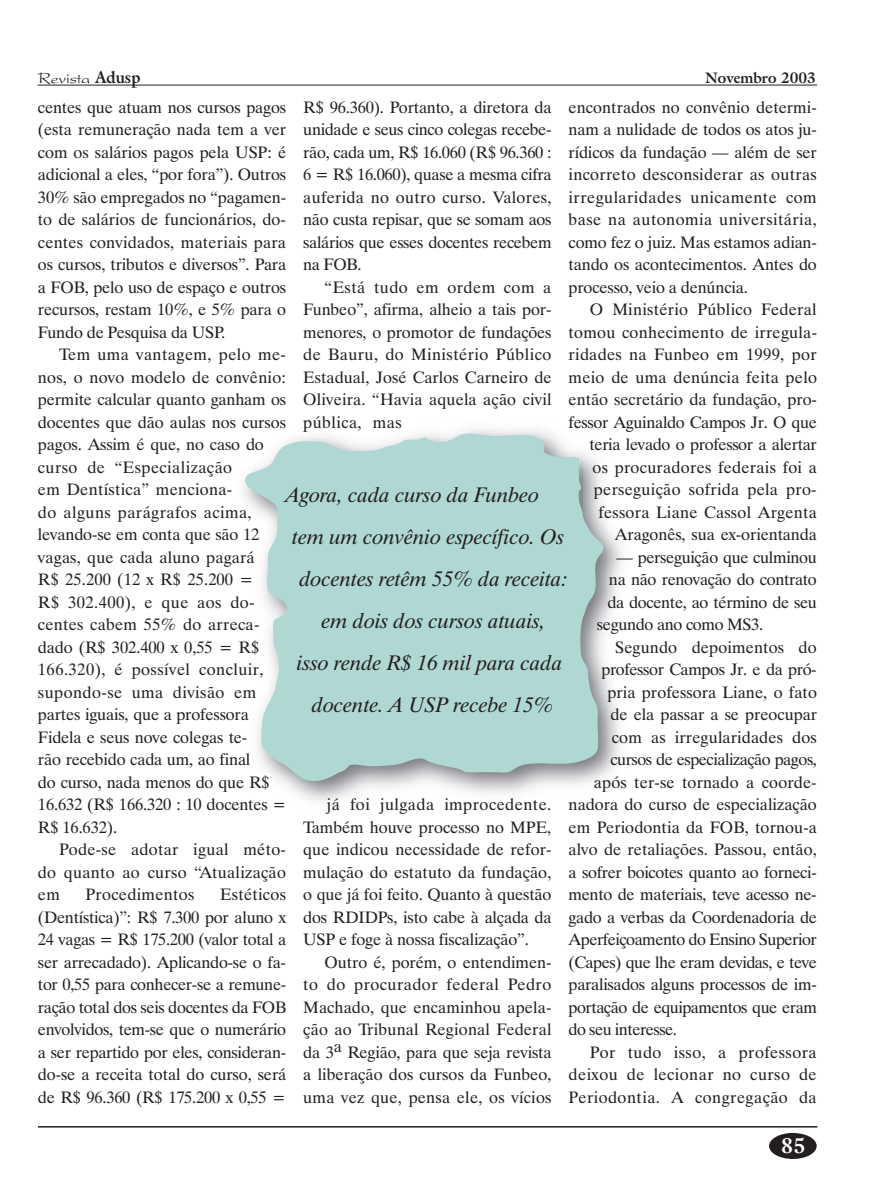
<style>
.page{position:relative;width:893px;height:1191px;background:#fff}
.page>*{position:absolute;margin:0;border:0;box-sizing:border-box;transform-origin:0 0}
.t1{font:italic 21px "Dutch 801 BT";color:#231f20}
.t2{font:700 21px "Galliard IT Cby BT";color:#fff}
.t3{font:16.5px/22.5px "Dutch 801 BT";letter-spacing:-.005em;color:#231f20;text-align:justify}
.t4{font:16.5px/22.5px "Dutch 801 BT";letter-spacing:.015em;color:#231f20;text-align:right}
.t5{font:16.5px "Dutch 801 BT";letter-spacing:-.03em;color:#231f20}
.t6{font:16.5px "Dutch 801 BT";letter-spacing:.025em;color:#231f20}
.t7{font:16.5px "Dutch 801 BT";letter-spacing:-.025em;color:#231f20}
.t8{font:16.5px "President";color:#231f20}
.t9{font:700 15px "Galliard IT Cby BT";color:#231f20}
.s1{font-family:"Galliard IT Cby BT";font-weight:700}
</style>
<div class="page">
<hr style="left:38px;top:1126px;width:779px;height:1px;background:#231f20">
<div style="left:769px;top:1133px;width:48px;height:26px;background:#231f20;border-radius:50%"></div>
<hr style="left:38px;top:85px;width:779px;height:1px;background:#231f20">
<svg style="left:242px;top:430px;width:362px;height:353px;background:#b9d9d4"></svg>
<p class="t8" style="left:38px;top:69px;width:104px">Revista <span class="s1">Adusp</span></p>
<p class="t9" style="left:705px;top:68px;width:112px">Novembro 2003</p>
<p class="t3" style="left:303px;top:95px;width:250px">R$ 96.360). Portanto, a diretora da unidade e seus cinco colegas recebe&shy;rão, cada um, R$ 16.060 (R$ 96.360 :<br>6 = R$ 16.060), quase a mesma cifra auferida no outro curso. Valores, não custa repisar, que se somam aos salários que esses docentes recebem na FOB.</p>
<p class="t3" style="left:303px;top:275px;width:250px;text-indent:21px">“Está tudo em ordem com a Funbeo”, afirma, alheio a tais por&shy;menores, o promotor de fundações de Bauru, do Ministério Público Estadual, José Carlos Carneiro de Oliveira. “Havia aquela ação civil pública, mas</p>
<p class="t3" style="left:569px;top:95px;width:250px">encontrados no convênio determi&shy;nam a nulidade de todos os atos ju&shy;rídicos da fundação — além de ser incorreto desconsiderar as outras irregularidades unicamente com base na autonomia universitária, como fez o juiz. Mas estamos adian&shy;tando os acontecimentos. Antes do processo, veio a denúncia.</p>
<p class="t4" style="left:569px;top:298px;width:250px">O Ministério Público Federal tomou conhecimento de irregula&shy;ridades na Funbeo em 1999, por meio de uma denúncia feita pelo então secretário da fundação, pro&shy;fessor Aguinaldo Campos Jr. O que teria levado o professor a alertar<br>os procuradores federais foi a perseguição sofrida pela pro&shy;fessora Liane Cassol Argenta<br>Aragonês, sua ex-orientanda</p>
<p class="t3" style="left:616px;top:545px;width:202px">— perseguição que culminou</p>
<p class="t3" style="left:609px;top:568px;width:209px">na não renovação do contrato</p>
<p class="t3" style="left:607px;top:590px;width:211px">da docente, ao término de seu</p>
<p class="t3" style="left:597px;top:613px;width:168px">segundo ano como MS3.</p>
<p class="t3" style="left:615px;top:635px;width:203px">Segundo depoimentos do</p>
<p class="t7" style="left:601px;top:659px;width:217px">professor Campos Jr. e da pró-</p>
<p class="t3" style="left:607px;top:680px;width:211px">pria professora Liane, o fato</p>
<p class="t3" style="left:610px;top:703px;width:208px">de ela passar a se preocupar</p>
<p class="t3" style="left:612px;top:725px;width:206px">com as irregularidades dos</p>
<p class="t5" style="left:610px;top:749px;width:208px">cursos de especialização pagos,</p>
<p class="t3" style="left:594px;top:770px;width:224px">após ter-se tornado a coorde-</p>
<p class="t3" style="left:569px;top:793px;width:250px">nadora do curso de especialização</p>
<p class="t3" style="left:569px;top:815px;width:250px">em Periodontia da FOB, tornou-a</p>
<p class="t3" style="left:569px;top:838px;width:250px">alvo de retaliações. Passou, então,</p>
<p class="t3" style="left:569px;top:860px;width:250px">a sofrer boicotes quanto ao forneci-</p>
<p class="t3" style="left:569px;top:883px;width:250px">mento de materiais, teve acesso ne-</p>
<p class="t3" style="left:569px;top:905px;width:250px">gado a verbas da Coordenadoria de</p>
<p class="t5" style="left:569px;top:929px;width:250px">Aperfeiçoamento do Ensino Superior</p>
<p class="t5" style="left:569px;top:952px;width:250px">(Capes) que lhe eram devidas, e teve</p>
<p class="t3" style="left:569px;top:973px;width:250px">paralisados alguns processos de im-</p>
<p class="t5" style="left:569px;top:997px;width:250px">portação de equipamentos que eram</p>
<p class="t5" style="left:569px;top:1019px;width:110px">do seu interesse.</p>
<p class="t6" style="left:590px;top:1042px;width:228px">Por tudo isso, a professora</p>
<p class="t6" style="left:569px;top:1064px;width:250px">deixou de lecionar no curso de</p>
<p class="t6" style="left:569px;top:1087px;width:250px">Periodontia. A congregação da</p>
<p class="t3" style="left:38px;top:95px;width:250px">centes que atuam nos cursos pagos (esta remuneração nada tem a ver com os salários pagos pela USP: é adicional a eles, “por fora”). Outros 30% são empregados no “pagamen&shy;to de salários de funcionários, do&shy;centes convidados, materiais para os cursos, tributos e diversos”. Para a FOB, pelo uso de espaço e outros recursos, restam 10%, e 5% para o Fundo de Pesquisa da USP.</p>
<p class="t3" style="left:38px;top:343px;width:250px;text-align:left;text-indent:21px">Tem uma vantagem, pelo me&shy;nos, o novo modelo de convênio: permite calcular quanto ganham os docentes que dão aulas nos cursos pagos. Assim é que, no caso do curso de “Especialização<br>em Dentística” menciona-<br>do alguns parágrafos acima, levando-se em conta que são 12 vagas, que cada aluno pagará<br>R$ 25.200 (12 x R$ 25.200 =<br>R$ 302.400), e que aos do&shy;centes cabem 55% do arreca&shy;dado (R$ 302.400 x 0,55 = R$<br>166.320), é possível concluir, supondo-se uma divisão em partes iguais, que a professora<br>Fidela e seus nove colegas te-<br>rão recebido cada um, ao final<br>do curso, nada menos do que R$<br>16.632 (R$ 166.320 : 10 docentes =<br>R$ 16.632).</p>
<p class="t3" style="left:38px;top:838px;width:250px;text-indent:21px">Pode-se adotar igual méto&shy;do quanto ao curso “Atualização em</p>
<p class="t1" style="left:286px;top:482px;width:255px">Agora, cada curso da Funbeo</p>
<p class="t1" style="left:292px;top:524px;width:273px">tem um convênio específico. Os</p>
<p class="t1" style="left:300px;top:566px;width:269px">docentes retêm 55% da receita:</p>
<p class="t1" style="left:322px;top:608px;width:225px">em dois dos cursos atuais,</p>
<p class="t1" style="left:297px;top:650px;width:267px">isso rende R$ 16 mil para cada</p>
<p class="t1" style="left:312px;top:692px;width:243px">docente. A USP recebe 15%</p>
<p class="t3" style="left:303px;top:793px;width:250px;text-indent:24px">já foi julgada improcedente.<br>Também houve processo no MPE, que indicou necessidade de refor&shy;mulação do estatuto da fundação, o que já foi feito. Quanto à questão dos RDIDPs, isto cabe à alçada da USP e foge à nossa fiscalização”.</p>
<p class="t3" style="left:303px;top:950px;width:250px;text-indent:21px">Outro é, porém, o entendimen&shy;to do procurador federal Pedro Machado, que encaminhou apela&shy;ção ao Tribunal Regional Federal da 3a Região, para que seja revista a liberação dos cursos da Funbeo, uma vez que, pensa ele, os vícios</p>
<p class="t4" style="left:86px;top:883px;width:110px">Procedimentos</p>
<p class="t3" style="left:38px;top:883px;width:250px;text-indent:182px">Estéticos (Dentística)”: R$ 7.300 por aluno x 24 vagas = R$ 175.200 (valor total a ser arrecadado). Aplicando-se o fa&shy;tor 0,55 para conhecer-se a remune&shy;ração total dos seis docentes da FOB envolvidos, tem-se que o numerário a ser repartido por eles, consideran&shy;do-se a receita total do curso, será de R$ 96.360 (R$ 175.200 x 0,55 =</p>
<p class="t2" style="left:781px;top:1132px;width:26px">85</p>
</div>
